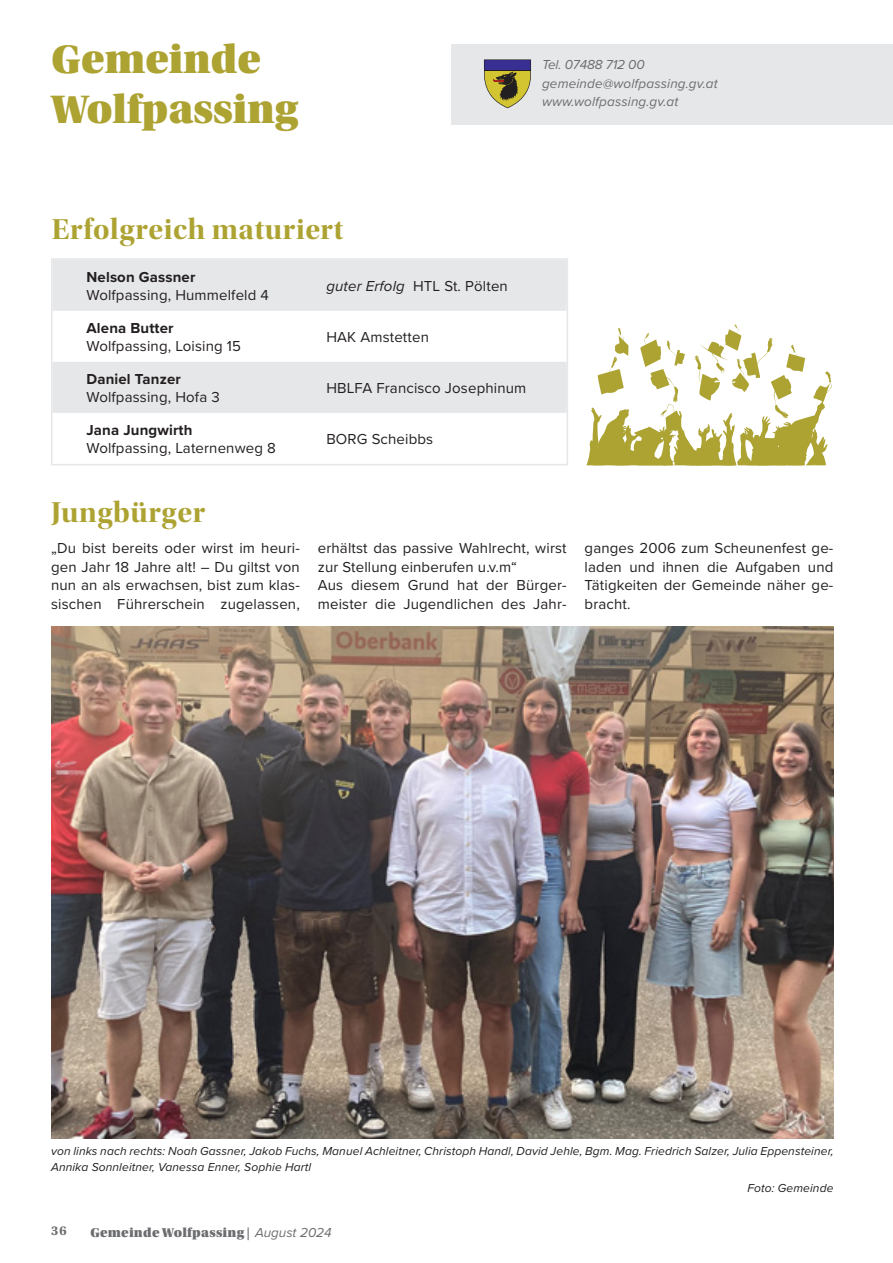
<style>
.page{position:relative;width:893px;height:1263px;background:#fff}
.page>*{position:absolute;margin:0;border:0;box-sizing:border-box;transform-origin:0 0}
.t1{font:42px/50.4px "Utopia Std Black Headline";color:#ada333}
.t2{font:30px "Utopia Std Bold Disp";letter-spacing:.02em;color:#ada333}
.t3{font:15px/18.5px "Proxima Nova";letter-spacing:.01em;color:#231f20;text-align:justify}
.t4{font:700 15px "Proxima Nova";letter-spacing:.01em;color:#231f20}
.t5{font:italic 13.5px/18.5px "Proxima Nova";letter-spacing:.01em;color:#6c6d70}
.t6{font:13.5px "Utopia Std Black Headline";letter-spacing:.02em;color:#6c6d70}
.t7{font:700 13.5px "Utopia Std";color:#6c6d70}
.t8{font:italic 12px/16.5px "Proxima Nova";letter-spacing:.01em;color:#231f20}
.s1{font-style:italic}
.s2{font-family:"Proxima Nova";font-style:italic}
</style>
<div class="page">
<div style="left:451px;top:44px;width:442px;height:81px;background:#e6e7e9"></div>
<svg style="left:484px;top:59px;width:47px;height:49px"></svg>
<hr style="left:485px;top:70px;width:46px;height:1px;background:#231f20">
<img style="left:51px;top:626px;width:782px;height:513px">
<svg style="left:54px;top:261px;width:511px;height:152px;fill:#e6e7e9"></svg>
<div style="left:51px;top:258px;width:517px;height:207px;border:2px solid #e6e7e9"></div>
<svg style="left:586px;top:324px;width:246px;height:141px"></svg>
<h1 class="t1" style="left:52px;top:35px;width:248px">Gemeinde<br>Wolfpassing</h1>
<p class="t5" style="left:542px;top:55px;width:177px">Tel. 07488 712 00 gemeinde@wolfpassing.gv.at www.wolfpassing.gv.at</p>
<h2 class="t2" style="left:52px;top:212px;width:293px">Erfolgreich maturiert</h2>
<p class="t4" style="left:87px;top:266px;width:110px">Nelson Gassner</p>
<p class="t3" style="left:87px;top:286px;width:184px">Wolfpassing, Hummelfeld 4</p>
<p class="t4" style="left:87px;top:317px;width:89px">Alena Butter</p>
<p class="t3" style="left:87px;top:337px;width:156px">Wolfpassing, Loising 15</p>
<p class="t4" style="left:87px;top:368px;width:96px">Daniel Tanzer</p>
<p class="t3" style="left:87px;top:388px;width:135px">Wolfpassing, Hofa 3</p>
<p class="t4" style="left:87px;top:419px;width:107px">Jana Jungwirth</p>
<p class="t3" style="left:87px;top:439px;width:191px">Wolfpassing, Laternenweg 8</p>
<h2 class="t2" style="left:51px;top:496px;width:156px">Jungbürger</h2>
<p class="t3" style="left:326px;top:276px;width:183px"><span class="s1">guter Erfolg</span> HTL St. Pölten</p>
<p class="t3" style="left:326px;top:327px;width:104px">HAK Amstetten</p>
<p class="t3" style="left:326px;top:378px;width:202px">HBLFA Francisco Josephinum</p>
<p class="t3" style="left:326px;top:429px;width:108px">BORG Scheibbs</p>
<p class="t3" style="left:51px;top:538px;width:250px">„Du bist bereits oder wirst im heuri&shy;gen Jahr 18 Jahre alt! – Du giltst von nun an als erwachsen, bist zum klas&shy;sischen Führerschein zugelassen,</p>
<p class="t3" style="left:318px;top:538px;width:250px;text-align:left">erhältst das passive Wahlrecht, wirst zur Stellung einberufen u.v.m“<br>Aus diesem Grund hat der Bürger&shy;meister die Jugendlichen des Jahr-</p>
<p class="t3" style="left:585px;top:538px;width:250px">ganges 2006 zum Scheunenfest ge&shy;laden und ihnen die Aufgaben und Tätigkeiten der Gemeinde näher ge&shy;bracht.</p>
<p class="t8" style="left:51px;top:1142px;width:784px">von links nach rechts: Noah Gassner, Jakob Fuchs, Manuel Achleitner, Christoph Handl, David Jehle, Bgm. Mag. Friedrich Salzer, Julia Eppensteiner,<br>Annika Sonnleitner, Vanessa Enner, Sophie Hartl</p>
<p class="t7" style="left:51px;top:1223px;width:17px">36</p>
<p class="t6" style="left:90px;top:1225px;width:243px">Gemeinde Wolfpassing | <span class="s2">August 2024</span></p>
<p class="t8" style="left:747px;top:1179px;width:88px">Foto: Gemeinde</p>
</div>
